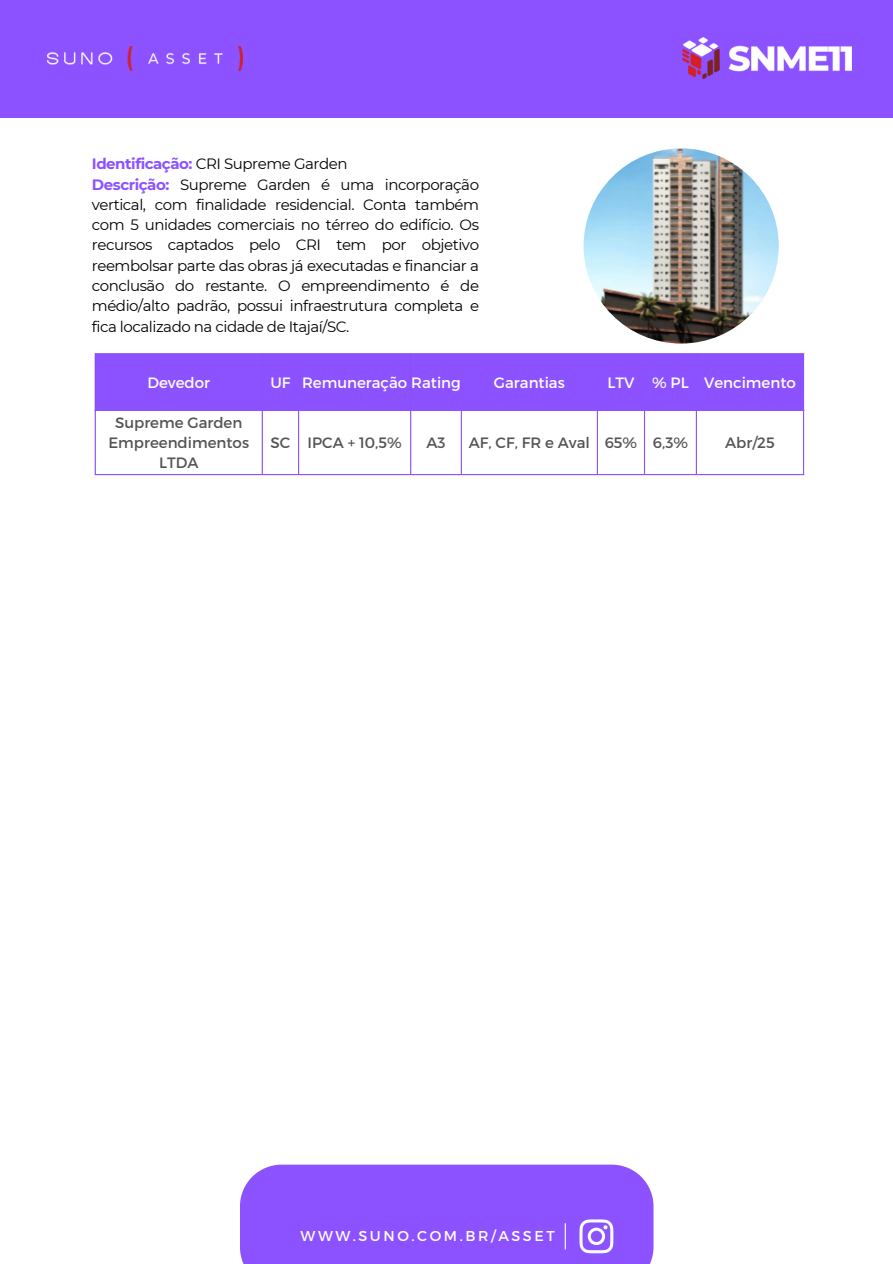
<style>
.page{position:relative;width:893px;height:1264px;background:#fff}
.page>*{position:absolute;margin:0;border:0;box-sizing:border-box;transform-origin:0 0}
.t1{font:15px/20.2px "Montserrat";letter-spacing:-.03em;color:#000}
.t2{font:15px/20.2px "Montserrat";color:#545454;text-align:center}
.t3{font:15px "Montserrat";color:#fefefe}
.t4{font:14.25px "Montserrat";letter-spacing:.18em;color:#fff}
.s1{font-weight:700;color:#8c52ff}
</style>
<div class="page">
<div style="left:0;top:0;width:892px;height:118px;background:#8c52ff"></div>
<img style="left:47px;top:47px;width:195px;height:23px">
<img style="left:682px;top:37px;width:169px;height:43px">
<div style="left:240px;top:1164px;width:413px;height:99px;background:#8c52ff"></div>
<div style="left:96px;top:354px;width:706px;height:56px;background:#8c52ff"></div>
<hr style="left:95px;top:354px;width:1px;height:120px;background:#8c52ff">
<hr style="left:262px;top:354px;width:1px;height:120px;background:#8c52ff">
<hr style="left:298px;top:354px;width:1px;height:120px;background:#8c52ff">
<hr style="left:410px;top:354px;width:1px;height:120px;background:#8c52ff">
<hr style="left:461px;top:354px;width:1px;height:120px;background:#8c52ff">
<hr style="left:596px;top:354px;width:2px;height:120px;background:#8c52ff">
<hr style="left:644px;top:354px;width:1px;height:120px;background:#8c52ff">
<hr style="left:695px;top:354px;width:2px;height:120px;background:#8c52ff">
<hr style="left:802px;top:354px;width:2px;height:120px;background:#8c52ff">
<hr style="left:95px;top:353px;width:709px;height:1px;background:#8c52ff">
<hr style="left:95px;top:410px;width:709px;height:1px;background:#8c52ff">
<hr style="left:95px;top:474px;width:709px;height:1px;background:#8c52ff">
<img style="left:583px;top:148px;width:195px;height:195px;border-radius:50%">
<p class="t1" style="left:92px;top:154px;width:388px"><span class="s1">Identificação:</span> CRI Supreme Garden<br><span class="s1">Descrição:</span> Supreme Garden é uma incorporação vertical, com finalidade residencial. Conta também com 5 unidades comerciais no térreo do edifício. Os recursos captados pelo CRI tem por objetivo reembolsar parte das obras já executadas e financiar a conclusão do restante. O empreendimento é de médio/alto padrão, possui infraestrutura completa e fica localizado na cidade de Itajaí/SC.</p>
<p class="t3" style="left:147px;top:373px;width:64px">Devedor</p>
<p class="t3" style="left:270px;top:373px;width:192px">UF Remuneração Rating</p>
<p class="t3" style="left:494px;top:373px;width:72px">Garantias</p>
<p class="t3" style="left:607px;top:373px;width:190px">LTV % PL Vencimento</p>
<p class="t2" style="left:108px;top:411px;width:142px">Supreme Garden<br>Empreendimentos<br>LTDA</p>
<p class="t2" style="left:270px;top:432px;width:133px">SC IPCA + 10,5%</p>
<p class="t2" style="left:426px;top:432px;width:21px">A3</p>
<p class="t2" style="left:469px;top:432px;width:221px">AF, CF, FR e Aval 65% 6,3%</p>
<p class="t2" style="left:725px;top:432px;width:51px">Abr/25</p>
<p class="t4" style="left:300px;top:1226px;width:255px">WWW.SUNO.COM.BR/ASSET</p>
</div>
